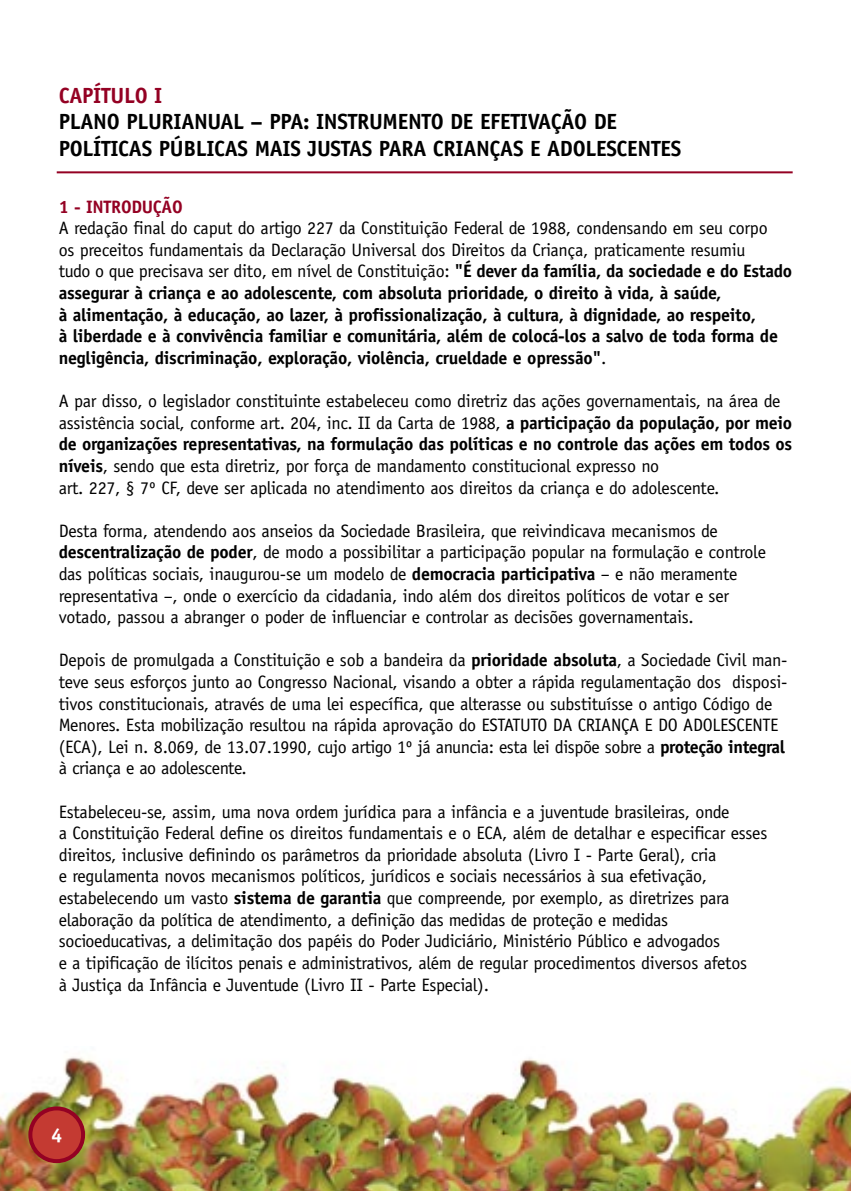
<style>
.page{position:relative;width:851px;height:1191px;background:#fff}
.page>*{position:absolute;margin:0;border:0;box-sizing:border-box;transform-origin:0 0}
.t1{font:700 22px "Officina Sans";letter-spacing:-.015em;color:#000}
.t2{font:700 22px "Officina Sans";letter-spacing:-.015em;color:#940123}
.t3{font:700 20px "Officina Sans";color:#fff}
.t4{font:18px/21.6px "Officina Sans";letter-spacing:-.015em;color:#000}
.t5{font:700 18px "Officina Sans";letter-spacing:-.015em;color:#000}
.t6{font:700 18px "Officina Sans";letter-spacing:-.015em;color:#940123}
.s1{font-weight:700}
.s2{font-weight:400}
</style>
<div class="page">
<img style="left:0;top:1057px;width:851px;height:134px">
<div style="left:30px;top:1108px;width:53px;height:53px;background:#c43a32;border-radius:50%"></div>
<div style="left:28px;top:1106px;width:57px;height:57px;border:4px solid #940123;border-radius:50%"></div>
<hr style="left:57px;top:171px;width:735px;height:2px;background:#940123">
<p class="t2" style="left:59px;top:81px;width:105px">CAPÍTULO I</p>
<p class="t1" style="left:59px;top:108px;width:559px">PLANO PLURIANUAL – PPA: INSTRUMENTO DE EFETIVAÇÃO DE</p>
<p class="t1" style="left:59px;top:134px;width:624px">POLÍTICAS PÚBLICAS MAIS JUSTAS PARA CRIANÇAS E ADOLESCENTES</p>
<p class="t6" style="left:59px;top:195px;width:125px">1 - INTRODUÇÃO</p>
<p class="t4" style="left:59px;top:217px;width:734px">A redação final do caput do artigo 227 da Constituição Federal de 1988, condensando em seu corpo<br>os preceitos fundamentais da Declaração Universal dos Direitos da Criança, praticamente resumiu<br>tudo o que precisava ser dito, em nível de Constituição: <span class="s1">"É dever da família, da sociedade e do Estado assegurar à criança e ao adolescente, com absoluta prioridade, o direito à vida, à saúde,</span></p>
<p class="t5" style="left:59px;top:303px;width:698px">à alimentação, à educação, ao lazer, à profissionalização, à cultura, à dignidade, ao respeito,</p>
<p class="t5" style="left:59px;top:325px;width:720px">à liberdade e à convivência familiar e comunitária, além de colocá-los a salvo de toda forma de</p>
<p class="t5" style="left:59px;top:346px;width:549px">negligência, discriminação, exploração, violência, crueldade e opressão"<span class="s2">.</span></p>
<p class="t4" style="left:59px;top:390px;width:735px">A par disso, o legislador constituinte estabeleceu como diretriz das ações governamentais, na área de assistência social, conforme art. 204, inc. II da Carta de 1988, <span class="s1">a participação da população, por meio de organizações representativas, na formulação das políticas e no controle das ações em todos os níveis</span>, sendo que esta diretriz, por força de mandamento constitucional expresso no</p>
<p class="t4" style="left:59px;top:476px;width:662px">art. 227, § 7º CF, deve ser aplicada no atendimento aos direitos da criança e do adolescente.</p>
<p class="t4" style="left:59px;top:520px;width:660px">Desta forma, atendendo aos anseios da Sociedade Brasileira, que reivindicava mecanismos de</p>
<p class="t4" style="left:59px;top:541px;width:708px"><span class="s1">descentralização de poder</span>, de modo a possibilitar a participação popular na formulação e controle das políticas sociais, inaugurou-se um modelo de <span class="s1">democracia participativa</span> – e não meramente</p>
<p class="t4" style="left:59px;top:584px;width:671px">representativa –, onde o exercício da cidadania, indo além dos direitos políticos de votar e ser votado, passou a abranger o poder de influenciar e controlar as decisões governamentais.</p>
<p class="t4" style="left:59px;top:649px;width:730px">Depois de promulgada a Constituição e sob a bandeira da <span class="s1">prioridade absoluta</span>, a Sociedade Civil man&shy;teve seus esforços junto ao Congresso Nacional, visando a obter a rápida regulamentação dos disposi&shy;tivos constitucionais, através de uma lei específica, que alterasse ou substituísse o antigo Código de Menores. Esta mobilização resultou na rápida aprovação do ESTATUTO DA CRIANÇA E DO ADOLESCENTE (ECA), Lei n. 8.069, de 13.07.1990, cujo artigo 1º já anuncia: esta lei dispõe sobre a <span class="s1">proteção integral </span>à criança e ao adolescente.</p>
<p class="t4" style="left:59px;top:800px;width:672px">Estabeleceu-se, assim, uma nova ordem jurídica para a infância e a juventude brasileiras, onde</p>
<p class="t4" style="left:59px;top:822px;width:710px">a Constituição Federal define os direitos fundamentais e o ECA, além de detalhar e especificar esses direitos, inclusive definindo os parâmetros da prioridade absoluta (Livro I - Parte Geral), cria</p>
<p class="t4" style="left:59px;top:865px;width:650px">e regulamenta novos mecanismos políticos, jurídicos e sociais necessários à sua efetivação,</p>
<p class="t4" style="left:59px;top:887px;width:672px">estabelecendo um vasto <span class="s1">sistema de garantia</span> que compreende, por exemplo, as diretrizes para</p>
<p class="t4" style="left:59px;top:908px;width:611px">elaboração da política de atendimento, a definição das medidas de proteção e medidas</p>
<p class="t4" style="left:59px;top:930px;width:663px">socioeducativas, a delimitação dos papéis do Poder Judiciário, Ministério Público e advogados</p>
<p class="t4" style="left:59px;top:952px;width:689px">e a tipificação de ilícitos penais e administrativos, além de regular procedimentos diversos afetos</p>
<p class="t4" style="left:59px;top:973px;width:431px">à Justiça da Infância e Juventude (Livro II - Parte Especial).</p>
<p class="t3" style="left:51px;top:1122px;width:13px">4</p>
</div>
